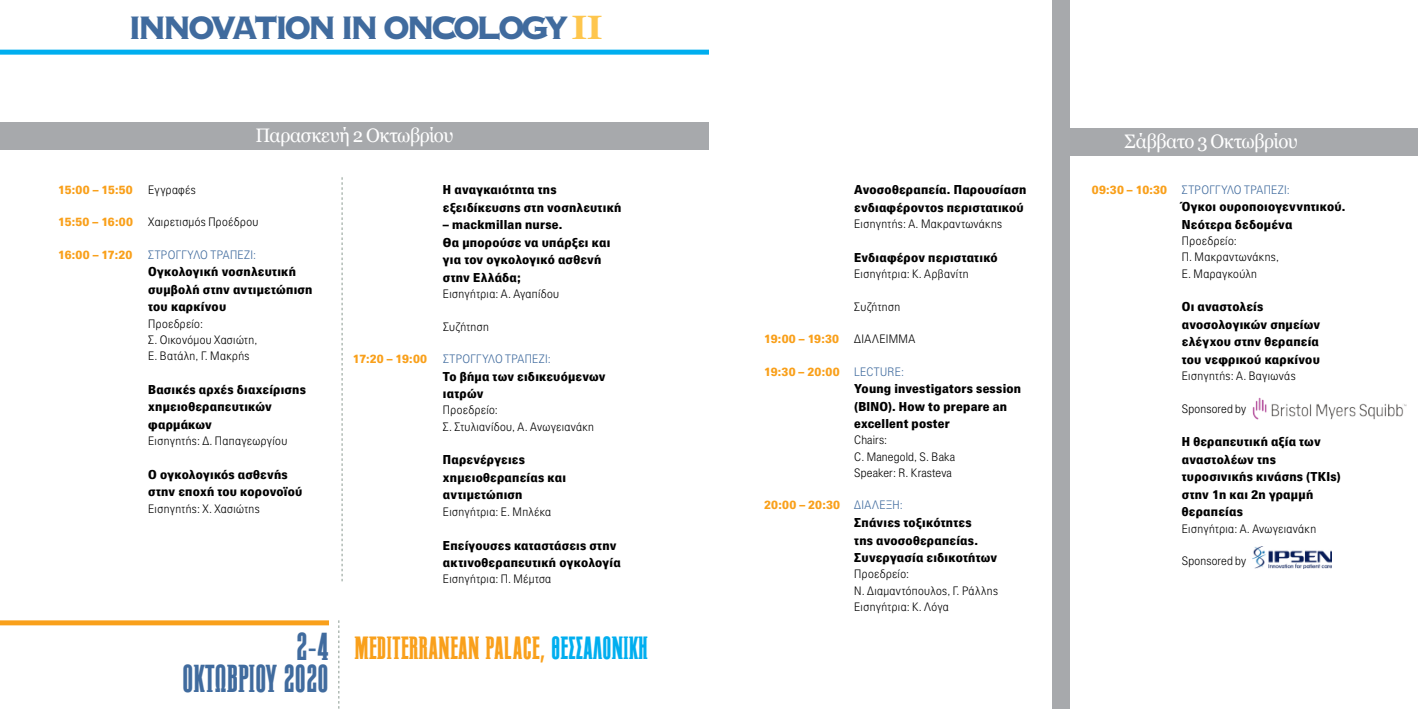
<style>
.page{position:relative;width:1418px;height:709px;background:#fff}
.page>*{position:absolute;margin:0;border:0;box-sizing:border-box;transform-origin:0 0}
.t1{font:300 36.38px "PF Fusion";color:#406b9e;scale:.96 1}
.t2{font:800 33.75px "CF Hot Metal";letter-spacing:-.14em;color:#406b9e;scale:.91 1}
.t3{font:300 30px "PF Fusion";color:#f9a01b;scale:.96 1}
.t4{font:19.5px "Georgia";letter-spacing:-.03em;color:#fff;scale:.95 1}
.t5{font:900 12.5px/17.5px "PF Paperback";letter-spacing:.02em;color:#000}
.t6{font:300 11.88px/16.2px "PF Paperback";letter-spacing:.03em;color:#000}
.t7{font:900 11.88px "PF Paperback";letter-spacing:.015em;color:#f9a01b}
.t8{font:300 11.88px "PF Paperback";letter-spacing:.03em;color:#406b9e}
.s1{font-family:"Georgia";font-weight:700;color:#fec64d}
.s2{font-size:36.38px;color:#406b9e}
.s3{color:#00aeef}
.s4{font-weight:300;color:#406b9e}
.s5{font-weight:900;color:#f9a01b}
</style>
<div class="page">
<svg style="left:342px;top:177px;width:1px;height:404px"></svg>
<div style="left:0;top:122px;width:709px;height:27px;background:#a7a9ac"></div>
<div style="left:1069px;top:129px;width:348px;height:27px;background:#a7a9ac"></div>
<div style="left:1052px;top:0;width:17px;height:709px;background:#a7a9ac"></div>
<img style="left:1252px;top:546px;width:79px;height:23px">
<img style="left:1252px;top:398px;width:154px;height:22px">
<div style="left:0;top:50px;width:709px;height:5px;background:#00aeef"></div>
<div style="left:0;top:620px;width:329px;height:5px;background:#f9a01b"></div>
<svg style="left:338px;top:620px;width:1px;height:89px"></svg>
<h2 class="t2" style="left:128px;top:7px;width:523px">INNOVATION I N ONCOLOGY <span class="s1">II</span></h2>
<h3 class="t4" style="left:255px;top:121px;width:210px">Παρασκευή 2 Οκτωβρίου</h3>
<h3 class="t4" style="left:1124px;top:127px;width:184px">Σάββατο 3 Οκτωβρίου</h3>
<p class="t7" style="left:58px;top:182px;width:76px">15:00 – 15:50</p>
<p class="t6" style="left:148px;top:181px;width:49px">Εγγραφές</p>
<p class="t7" style="left:58px;top:215px;width:76px">15:50 – 16:00</p>
<p class="t6" style="left:148px;top:214px;width:112px">Χαιρετισμός Προέδρου</p>
<p class="t7" style="left:58px;top:247px;width:76px">16:00 – 17:20</p>
<p class="t8" style="left:148px;top:248px;width:109px">ΣΤΡΟΓΓΥΛΟ ΤΡΑΠ ΕΖΙ:</p>
<p class="t5" style="left:148px;top:263px;width:166px">Ογκολογική νοσηλευτική συμβολή στην αντιμετώπιση του καρκίνου</p>
<p class="t6" style="left:58px;top:315px;width:34px">Π</p>
<p class="t6" style="left:148px;top:315px;width:111px;text-indent:8px">ροεδρείο:<br>Σ. Οικονόμου Χασιώτη,<br>Ε. Βατάλη, Γ. Μακρής</p>
<p class="t5" style="left:148px;top:380px;width:159px">Βασικές αρχές διαχείρισης χημειοθεραπευτικών φαρμάκων</p>
<p class="t6" style="left:148px;top:432px;width:141px">Εισηγητής: Δ. Παπαγεωργίου</p>
<p class="t5" style="left:148px;top:465px;width:156px">Ο ογκολογικός ασθενής στην εποχή του κορονοϊού</p>
<p class="t6" style="left:148px;top:500px;width:113px">Εισηγητής: Χ. Χασιώτης</p>
<p class="t5" style="left:443px;top:181px;width:180px">Η αναγκαιότητα της εξειδίκευσης στη νοσηλευτική</p>
<p class="t5" style="left:443px;top:216px;width:169px">– mackmillan nurse.<br>Θα μπορούσε να υπάρξει και για τον ογκολογικό ασθενή στην Ελλάδα;</p>
<p class="t6" style="left:443px;top:285px;width:118px">Εισηγήτρια: Α. Αγαπίδου</p>
<p class="t6" style="left:443px;top:318px;width:47px">Συζήτηση</p>
<p class="t7" style="left:353px;top:351px;width:76px">17:20 – 19:00</p>
<p class="t8" style="left:443px;top:352px;width:109px">ΣΤΡΟΓΓΥΛΟ ΤΡΑΠ ΕΖΙ:</p>
<p class="t5" style="left:443px;top:367px;width:164px">Το βήμα των ειδικευόμενων ιατρών</p>
<p class="t6" style="left:353px;top:402px;width:34px">Π</p>
<p class="t6" style="left:443px;top:402px;width:153px;text-indent:8px">ροεδρείο:<br>Σ. Στυλιανίδου, A. Ανωγειανάκη</p>
<p class="t5" style="left:443px;top:451px;width:124px">Παρενέργειες χημειοθεραπείας και αντιμετώπιση</p>
<p class="t6" style="left:443px;top:503px;width:110px">Εισηγήτρια: Ε. Μπλέκα</p>
<p class="t5" style="left:443px;top:536px;width:179px">Επείγουσες καταστάσεις στην ακτινοθεραπευτική ογκολογία</p>
<p class="t6" style="left:443px;top:570px;width:110px">Εισηγήτρια: Π. Μέμτσα</p>
<h3 class="t3" style="left:296px;top:632px;width:367px"><span class="s2">2-4</span> MEDITERRANEAN PALACE, <span class="s3">ΘΕΣΣΑΛΟΝΊΚΗ</span></h3>
<h1 class="t1" style="left:183px;top:659px;width:154px">ΟΚΤΩΒΡΙΟΥ 2020</h1>
<p class="t5" style="left:854px;top:181px;width:173px">Ανοσοθεραπεία. Παρουσίαση ενδιαφέροντος περιστατικού</p>
<p class="t6" style="left:854px;top:215px;width:149px">Εισηγητής: Α. Μακραντωνάκης</p>
<p class="t5" style="left:854px;top:248px;width:145px">Ενδιαφέρον περιστατικό</p>
<p class="t6" style="left:854px;top:265px;width:116px">Εισηγήτρια: Κ. Αρβανίτη</p>
<p class="t6" style="left:854px;top:298px;width:47px">Συζήτηση</p>
<p class="t7" style="left:764px;top:331px;width:76px">19:00 – 19:30</p>
<p class="t6" style="left:854px;top:330px;width:62px">ΔΙΑΛΕΙΜΜΑ</p>
<p class="t7" style="left:764px;top:364px;width:141px">19:30 – 20:00 <span class="s4">LECTURE:</span></p>
<p class="t5" style="left:854px;top:379px;width:168px">Young investigators session (BINO). How to prepare an excellent poster</p>
<p class="t6" style="left:854px;top:432px;width:102px">Chairs:<br>C. Manegold, S. Baka<br>Speaker: R. Krasteva</p>
<p class="t7" style="left:764px;top:498px;width:140px">20:00 – 20:30 <span class="s4">ΔΙΑΛΕΞΗ:</span></p>
<p class="t5" style="left:854px;top:513px;width:144px">Σπάνιες τοξικότητες<br>της ανοσοθεραπείας.<br>Συνεργασία ειδικοτήτων</p>
<p class="t6" style="left:764px;top:565px;width:34px">Π</p>
<p class="t6" style="left:861px;top:565px;width:49px">ροεδρείο:</p>
<p class="t6" style="left:764px;top:582px;width:34px">Ν</p>
<p class="t6" style="left:854px;top:582px;width:145px;text-indent:7px">. Διαμαντόπουλος, Γ. Ράλλης<br>Εισηγήτρια: Κ. Λόγα</p>
<p class="t8" style="left:1091px;top:183px;width:199px"><span class="s5">09:30 – 10:30</span> ΣΤΡΟΓΓΥΛΟ ΤΡΑΠ ΕΖΙ:</p>
<p class="t5" style="left:1181px;top:198px;width:165px">Όγκοι ουροποιογεννητικού.<br>Νεότερα δεδομένα</p>
<p class="t6" style="left:1091px;top:232px;width:34px">Π</p>
<p class="t6" style="left:1189px;top:232px;width:49px">ροεδρείο:</p>
<p class="t6" style="left:1091px;top:249px;width:34px">Π</p>
<p class="t6" style="left:1181px;top:249px;width:99px;text-indent:7px">. Μακραντωνάκης,<br>Ε. Μαραγκούλη</p>
<p class="t5" style="left:1181px;top:298px;width:140px">Οι αναστολείς ανοσολογικών σημείων ελέγχου στην θεραπεία του νεφρικού καρκίνου</p>
<p class="t6" style="left:1181px;top:367px;width:115px">Εισηγητής: A. Βαγιωνάς</p>
<p class="t6" style="left:1181px;top:400px;width:66px">Sponsored by</p>
<p class="t5" style="left:1181px;top:433px;width:160px">Η θεραπευτική αξία των αναστολέων της τυροσινικής κινάσης (ΤΚΙs) στην 1η και 2η γραμμή θεραπείας</p>
<p class="t6" style="left:1181px;top:520px;width:136px">Εισηγήτρια: Α. Ανωγειανάκη</p>
<p class="t6" style="left:1181px;top:552px;width:66px">Sponsored by</p>
</div>
